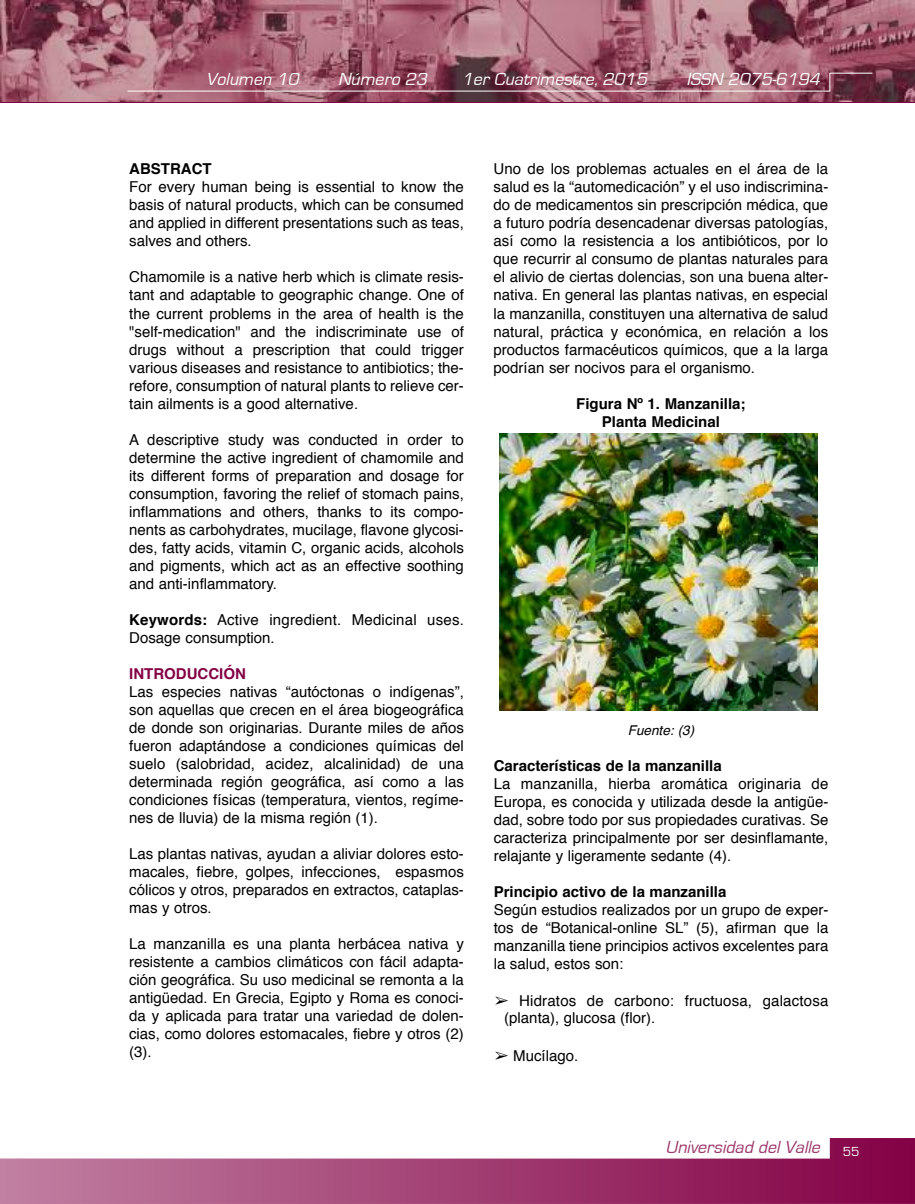
<style>
.page{position:relative;width:915px;height:1204px;background:#fff}
.page>*{position:absolute;margin:0;border:0;box-sizing:border-box;transform-origin:0 0}
.t1{font:italic 18px "Eurostile";color:#fff}
.t2{font:italic 18px "Eurostile";color:#9b336a}
.t3{font:15px/18px "Helvetica";color:#000;text-align:justify}
.t4{font:700 15px/18px "Helvetica";color:#000;text-align:center}
.t5{font:700 15px "Helvetica";color:#830044}
.t6{font:italic 13.5px "Helvetica";color:#000}
.s1{font-weight:700}
.s2{font-family:"MS Gothic"}
</style>
<div class="page">
<svg style="left:0;top:1138px;width:914px;height:65px"></svg>
<img style="left:0;top:0;width:914px;height:102px">
<hr style="left:127px;top:91px;width:702px;height:1px;background:#fff">
<hr style="left:829px;top:73px;width:43px;height:1px;background:#fff">
<svg style="left:829px;top:73px;width:1px;height:18px"></svg>
<img style="left:499px;top:433px;width:317px;height:277px">
<p class="t1" style="left:206px;top:71px;width:97px">Volumen 10</p>
<p class="t1" style="left:338px;top:71px;width:94px">Número 23</p>
<p class="t1" style="left:461px;top:71px;width:190px">1er Cuatrimestre, 2015</p>
<p class="t1" style="left:686px;top:71px;width:138px">ISSN 2075-6194</p>
<p class="t4" style="left:129px;top:161px;width:84px">ABSTRACT</p>
<p class="t3" style="left:129px;top:179px;width:336px">For every human being is essential to know the basis of natural products, which can be consumed and applied in different presentations such as teas, salves and others.</p>
<p class="t3" style="left:129px;top:269px;width:336px">Chamomile is a native herb which is climate resis&shy;tant and adaptable to geographic change. One of the current problems in the area of health is the "self-medication" and the indiscriminate use of drugs without a prescription that could trigger various diseases and resistance to antibiotics; the&shy;refore, consumption of natural plants to relieve cer&shy;tain ailments is a good alternative.</p>
<p class="t3" style="left:129px;top:431px;width:336px">A descriptive study was conducted in order to determine the active ingredient of chamomile and its different forms of preparation and dosage for consumption, favoring the relief of stomach pains, inflammations and others, thanks to its compo&shy;nents as carbohydrates, mucilage, flavone glycosi&shy;des, fatty acids, vitamin C, organic acids, alcohols and pigments, which act as an effective soothing and anti-inflammatory.</p>
<p class="t3" style="left:129px;top:611px;width:336px"><span class="s1">Keywords:</span> Active ingredient. Medicinal uses.<br>Dosage consumption.</p>
<p class="t5" style="left:129px;top:667px;width:118px">INTRODUCCIÓN</p>
<p class="t3" style="left:129px;top:683px;width:336px">Las especies nativas “autóctonas o indígenas”, son aquellas que crecen en el área biogeográfica de donde son originarias. Durante miles de años fueron adaptándose a condiciones químicas del suelo (salobridad, acidez, alcalinidad) de una determinada región geográfica, así como a las condiciones físicas (temperatura, vientos, regíme&shy;nes de lluvia) de la misma región (1).</p>
<p class="t3" style="left:129px;top:845px;width:336px">Las plantas nativas, ayudan a aliviar dolores esto&shy;macales, fiebre, golpes, infecciones, espasmos cólicos y otros, preparados en extractos, cataplas&shy;mas y otros.</p>
<p class="t3" style="left:129px;top:935px;width:336px">La manzanilla es una planta herbácea nativa y resistente a cambios climáticos con fácil adapta&shy;ción geográfica. Su uso medicinal se remonta a la antigüedad. En Grecia, Egipto y Roma es conoci&shy;da y aplicada para tratar una variedad de dolen&shy;cias, como dolores estomacales, fiebre y otros (2) (3).</p>
<p class="t3" style="left:493px;top:161px;width:336px">Uno de los problemas actuales en el área de la salud es la “automedicación” y el uso indiscrimina&shy;do de medicamentos sin prescripción médica, que a futuro podría desencadenar diversas patologías, así como la resistencia a los antibióticos, por lo que recurrir al consumo de plantas naturales para el alivio de ciertas dolencias, son una buena alter&shy;nativa. En general las plantas nativas, en especial la manzanilla, constituyen una alternativa de salud natural, práctica y económica, en relación a los productos farmacéuticos químicos, que a la larga podrían ser nocivos para el organismo.</p>
<p class="t4" style="left:576px;top:395px;width:171px">Figura Nº 1. Manzanilla;<br>Planta Medicinal</p>
<p class="t6" style="left:627px;top:724px;width:68px">Fuente: (3)</p>
<p class="t4" style="left:493px;top:757px;width:229px">Características de la manzanilla</p>
<p class="t3" style="left:493px;top:775px;width:336px">La manzanilla, hierba aromática originaria de Europa, es conocida y utilizada desde la antigüe&shy;dad, sobre todo por sus propiedades curativas. Se caracteriza principalmente por ser desinflamante, relajante y ligeramente sedante (4).</p>
<p class="t4" style="left:493px;top:883px;width:234px">Principio activo de la manzanilla</p>
<p class="t3" style="left:493px;top:901px;width:336px">Según estudios realizados por un grupo de exper&shy;tos de “Botanical-online SL” (5), afirman que la manzanilla tiene principios activos excelentes para la salud, estos son:</p>
<p class="t3" style="left:504px;top:993px;width:325px;line-height:16.8px;text-indent:-11px"><span class="s2">➢</span> Hidratos de carbono: fructuosa, galactosa (planta), glucosa (flor).</p>
<p class="t3" style="left:493px;top:1047px;width:86px"><span class="s2">➢</span> Mucílago.</p>
<p class="t2" style="left:665px;top:1138px;width:195px">Universidad del Valle <sub>5</sub> <sub>5</sub></p>
</div>
